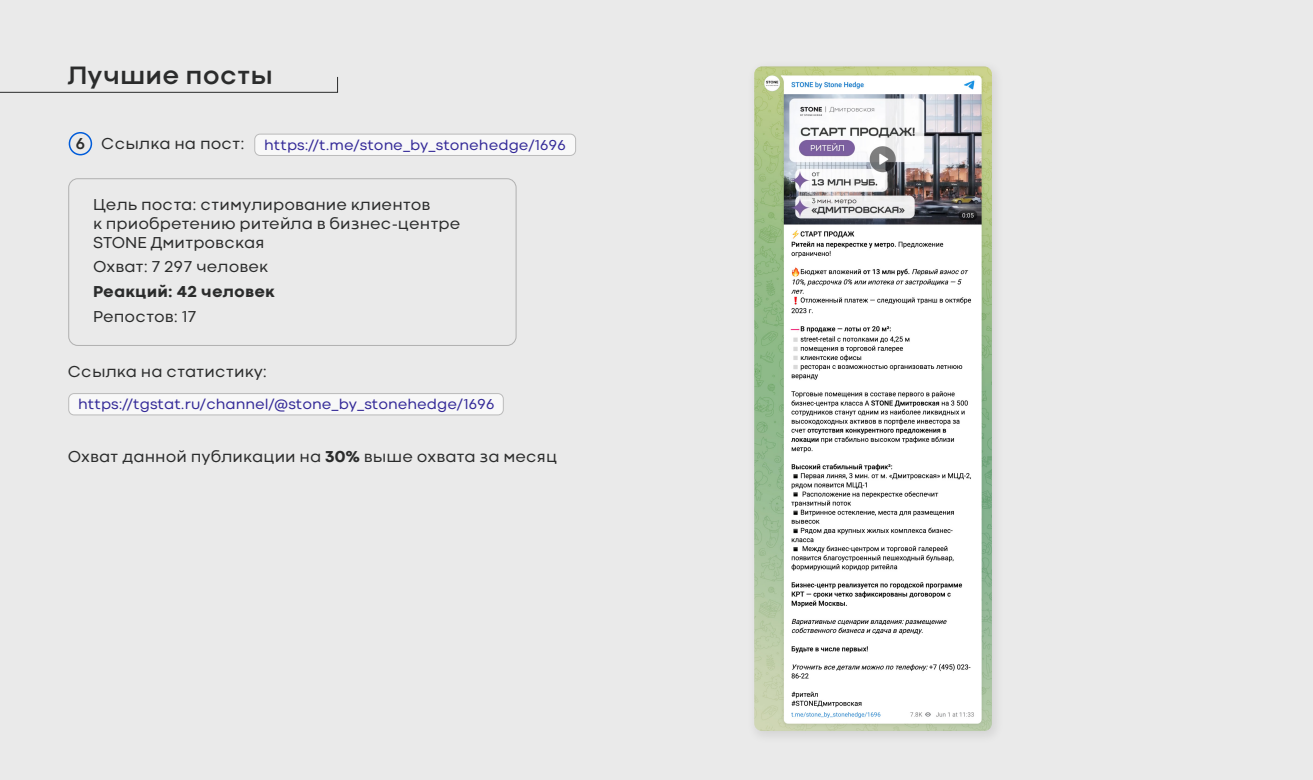
<style>
.page{position:relative;width:1313px;height:780px;background:#fff}
.page>*{position:absolute;margin:0;border:0;box-sizing:border-box;transform-origin:0 0}
.t1{font:700 26.25px "Codec Cold";color:#2b2c2c}
.t2{font:16.5px/18.8px "Codec Cold";color:#2b2c2c}
.t3{font:800 16.5px "Codec Cold";color:#2b2c2c}
.t4{font:700 16.5px "Codec Cold";color:#2b2c2c}
.t5{font:15px "Codec Cold";color:#342a98}
.s1{font-weight:800}
</style>
<div class="page">
<div style="left:0;top:0;width:1312px;height:780px;background:#eaeaea"></div>
<div style="left:255px;top:134px;width:320px;height:21px;background:#f8f8f8;border-radius:5px"></div>
<div style="left:254px;top:134px;width:322px;height:22px;border:1px solid #a6a6a6;border-radius:5px"></div>
<div style="left:69px;top:394px;width:434px;height:21px;background:#f8f8f8;border-radius:5px"></div>
<div style="left:68px;top:393px;width:436px;height:22px;border:1px solid #a6a6a6;border-radius:5px"></div>
<div style="left:69px;top:132px;width:23px;height:23px;border:2px solid #005cda;border-radius:50%"></div>
<div style="left:68px;top:178px;width:448px;height:168px;border:1px solid #b0b0b0;border-radius:9px"></div>
<svg style="left:0;top:76px;width:338px;height:17px"></svg>
<img style="left:754px;top:66px;width:238px;height:665px">
<h1 class="t1" style="left:68px;top:59px;width:207px">Лучшие посты</h1>
<p class="t4" style="left:76px;top:134px;width:11px">6</p>
<p class="t2" style="left:101px;top:134px;width:145px">Ссылка на пост:</p>
<p class="t5" style="left:264px;top:136px;width:303px">https://t.me/stone_by_stonehedge/1696</p>
<p class="t2" style="left:93px;top:195px;width:369px">Цель поста: стимулирование клиентов<br>к приобретению ритейла в бизнес-центре<br>STONE Дмитровская</p>
<p class="t2" style="left:93px;top:257px;width:177px">Охват: 7 297 человек</p>
<p class="t3" style="left:93px;top:282px;width:183px">Реакций: 42 человек</p>
<p class="t2" style="left:93px;top:307px;width:105px">Репостов: 17</p>
<p class="t2" style="left:68px;top:362px;width:201px">Ссылка на статистику:</p>
<p class="t5" style="left:78px;top:395px;width:418px">https://tgstat.ru/channel/@stone_by_stonehedge/1696</p>
<p class="t2" style="left:68px;top:447px;width:491px">Охват данной публикации на <span class="s1">30%</span> выше охвата за месяц</p>
</div>
